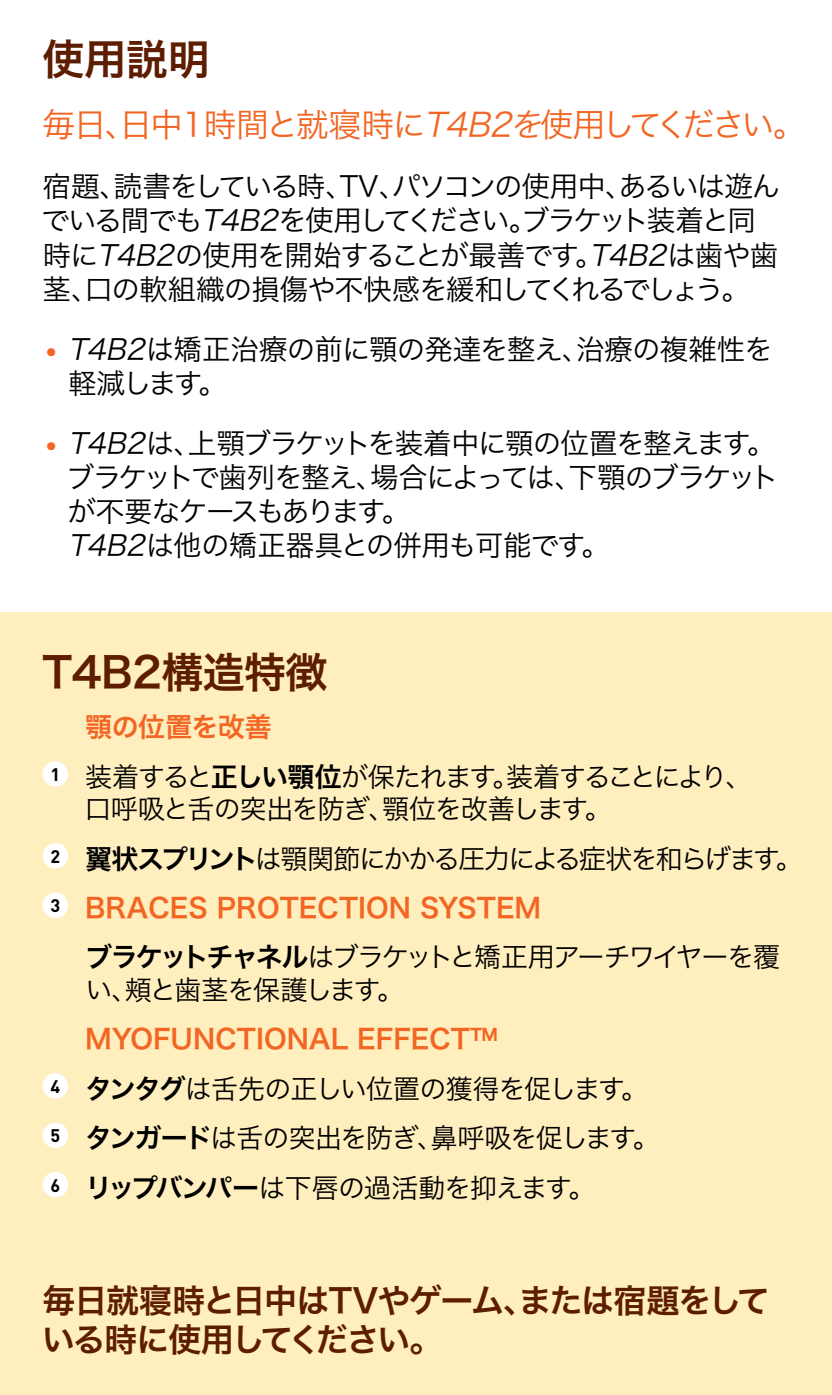
<style>
.page{position:relative;width:832px;height:1395px;background:#fff}
.page>*{position:absolute;margin:0;border:0;box-sizing:border-box;transform-origin:0 0}
.t1{font:42px "Hiragino Sans W6";letter-spacing:-.015em;color:#5d1d00}
.t2{font:33px/39.6px "Hiragino Sans W6";letter-spacing:-.045em;color:#5d1d00}
.t3{font:33px "Hiragino Sans W3";letter-spacing:-.075em;color:#f26522}
.t4{font:28.5px/34.2px "Hiragino Sans W3";letter-spacing:-.055em;color:#000}
.t5{font:28.5px/34.2px "Hiragino Sans W3";letter-spacing:-.03em;color:#000}
.t6{font:27px/49.5px "Hiragino Sans W3";letter-spacing:-.03em;color:#000}
.t7{font:27px "Hiragino Sans W6";color:#f26522}
.t8{font:27px/32.4px "Hiragino Sans W3";letter-spacing:-.055em;color:#000}
.t9{font:27px/32.4px "Hiragino Sans W3";letter-spacing:-.08em;color:#000}
.t10{font:27px "Hiragino Sans W3";letter-spacing:-.075em;color:#000}
.s1{font-style:italic}
.s2{font-family:"Hiragino Sans W9";color:#f26522}
.s3{font-family:"Hiragino Sans W6"}
</style>
<div class="page">
<div style="left:0;top:612px;width:831px;height:783px;background:#ffeebe"></div>
<div style="left:43px;top:761px;width:25px;height:26px;background:#fff;border-radius:50%"></div>
<div style="left:43px;top:843px;width:25px;height:25px;background:#fff;border-radius:50%"></div>
<div style="left:43px;top:892px;width:25px;height:26px;background:#fff;border-radius:50%"></div>
<div style="left:43px;top:1073px;width:25px;height:25px;background:#fff;border-radius:50%"></div>
<div style="left:43px;top:1122px;width:25px;height:26px;background:#fff;border-radius:50%"></div>
<div style="left:43px;top:1172px;width:25px;height:25px;background:#fff;border-radius:50%"></div>
<h1 class="t1" style="left:43px;top:22px;width:169px">使用説明</h1>
<p class="t3" style="left:43px;top:96px;width:764px">毎日、日中1時間と就寝時に<span class="s1">T4B2を</span>使用してください。</p>
<p class="t4" style="left:41px;top:167px;width:740px">宿題、読書をしている時、TV、パソコンの使用中、あるいは遊んでいる間でも<span class="s1">T4B2</span>を使用してください。ブラケット装着と同時に<span class="s1">T4B2</span>の使用を開始することが最善です。<span class="s1">T4B2</span>は歯や歯茎、口の軟組織の損傷や不快感を緩和してくれるでしょう。</p>
<p class="t5" style="left:68px;top:330px;width:706px;text-indent:-26px"><span class="s2">•</span> <span class="s1">T4B2</span>は矯正治療の前に顎の発達を整え、治療の複雑性を軽減します。</p>
<p class="t4" style="left:66px;top:424px;width:714px;text-indent:-24px"><span class="s2">•</span> <span class="s1">T4B2</span>は、上顎ブラケットを装着中に顎の位置を整えます。ブラケットで歯列を整え、場合によっては、下顎のブラケットが不要なケースもあります。<br><span class="s1">T4B2</span>は他の矯正器具との併用も可能です。</p>
<h1 class="t1" style="left:43px;top:634px;width:286px">T4B2構造特徴</h1>
<p class="t7" style="left:85px;top:703px;width:188px">顎の位置を改善</p>
<p class="t8" style="left:84px;top:758px;width:669px;text-indent:-34px"><sup>1</sup> 装着すると<span class="s3">正しい顎位</span>が保たれます。装着することにより、口呼吸と舌の突出を防ぎ、顎位を改善します。</p>
<p class="t10" style="left:50px;top:834px;width:753px"><sup>2</sup> <span class="s3">翼状スプリント</span>は顎関節にかかる圧力による症状を和らげます。</p>
<p class="t7" style="left:50px;top:883px;width:492px"><sup>3</sup> BRACES PROTECTION SYSTEM</p>
<p class="t9" style="left:85px;top:939px;width:696px"><span class="s3">ブラケットチャネル</span>はブラケットと矯正用アーチワイヤーを覆い、頬と歯茎を保護します。</p>
<p class="t7" style="left:85px;top:1014px;width:415px">MYOFUNCTIONAL EFFECT™</p>
<p class="t6" style="left:50px;top:1062px;width:610px"><sup>4</sup> <span class="s3">タンタグ</span>は舌先の正しい位置の獲得を促します。<br><sup>5</sup> <span class="s3">タンガード</span>は舌の突出を防ぎ、鼻呼吸を促します。<br><sup>6</sup> <span class="s3">リップバンパー</span>は下唇の過活動を抑えます。</p>
<p class="t2" style="left:42px;top:1279px;width:729px">毎日就寝時と日中はTVやゲーム、または宿題をしている時に使用してください。</p>
</div>
